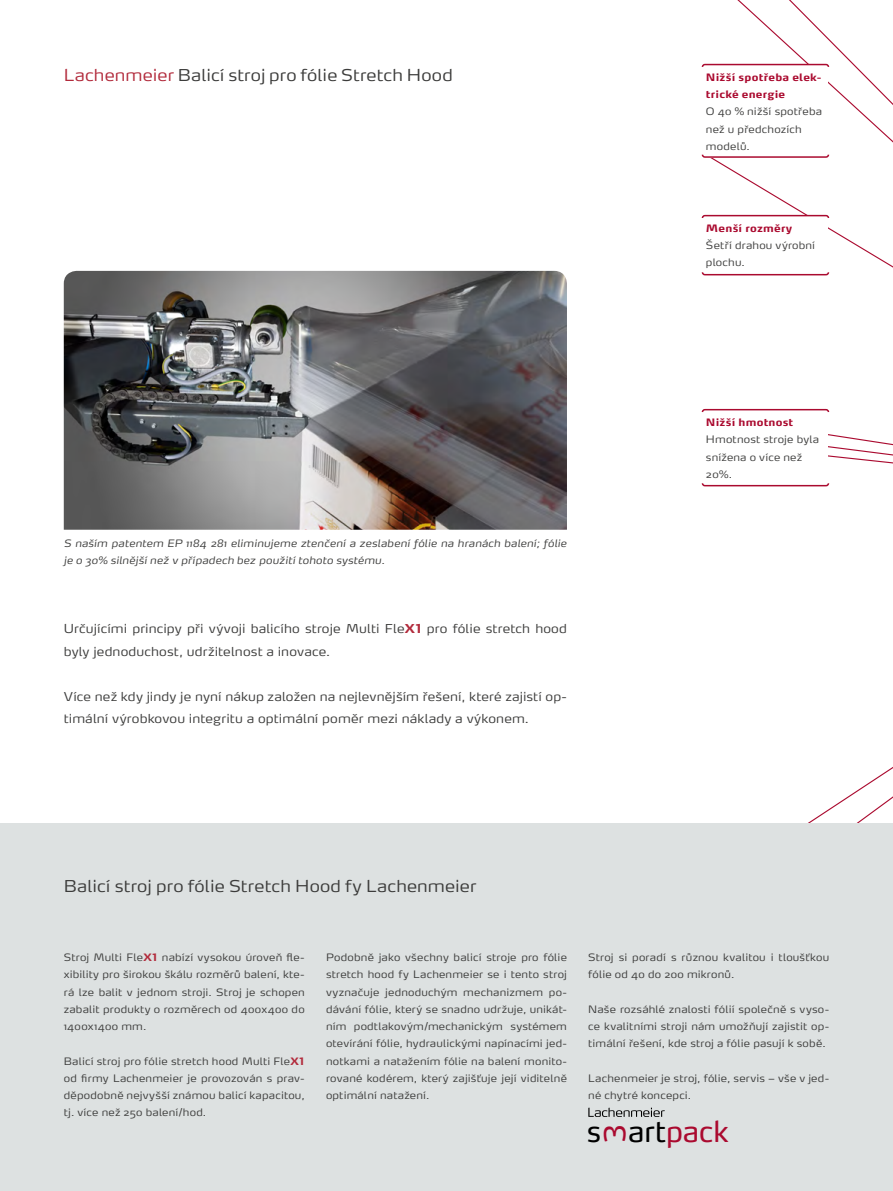
<style>
.page{position:relative;width:893px;height:1191px;background:#fff}
.page>*{position:absolute;margin:0;border:0;box-sizing:border-box;transform-origin:0 0}
.t1{font:28.8px "Max Pro";color:#aa0a2f}
.t2{font:28.8px "Max Pro";color:#000}
.t3{font:300 16.2px "Max Pro";letter-spacing:.01em;color:#3c3c3b;scale:1.11 1}
.t4{font:300 12.15px/22.5px "Max Pro";letter-spacing:.01em;color:#3c3c3b;scale:1.11 1}
.t5{font:300 10.2px/17.2px "Max Pro";letter-spacing:.02em;color:#3c3c3b;scale:1.11 1}
.t6{font:italic 300 10.2px/17.2px "Max Pro";letter-spacing:.01em;color:#3c3c3b;scale:1.11 1}
.t7{font:700 10.2px/17.2px "Max Pro";letter-spacing:.02em;color:#aa0a2f;scale:1.11 1}
.s1{color:#b22b3c}
.s2{font-weight:700;color:#b22b3c}
.s3{color:#000}
</style>
<div class="page">
<div style="left:0;top:823px;width:893px;height:368px;background:#dde1e1"></div>
<svg style="left:710px;top:0;width:183px;height:822px"></svg>
<hr style="left:892px;top:64px;width:1px;height:724px;background:#fff">
<svg style="left:588px;top:1107px;width:77px;height:10px"></svg>
<div style="left:702px;top:216px;width:126px;height:59px;background:#fff"></div>
<svg style="left:701px;top:271px;width:129px;height:5px"></svg>
<svg style="left:701px;top:214px;width:129px;height:5px"></svg>
<div style="left:702px;top:410px;width:126px;height:76px;background:#fff"></div>
<svg style="left:701px;top:482px;width:129px;height:5px"></svg>
<svg style="left:701px;top:408px;width:129px;height:5px"></svg>
<div style="left:702px;top:65px;width:126px;height:93px;background:#fff"></div>
<svg style="left:701px;top:153px;width:129px;height:5px"></svg>
<svg style="left:701px;top:63px;width:129px;height:5px"></svg>
<img style="left:64px;top:271px;width:503px;height:259px">
<h2 class="t3" style="left:64px;top:61px;width:352px"><span class="s1">Lachenmeier</span> Balicí stroj pro fólie Stretch Hood</h2>
<p class="t6" style="left:64px;top:533px;width:455px">S naším patentem EP 1184 281 eliminujeme ztenčení a zeslabení fólie na hranách balení; fólie je o 30% silnější než v případech bez použití tohoto systému.</p>
<p class="t4" style="left:64px;top:616px;width:455px">Určujícími principy při vývoji balicího stroje Multi Fle<span class="s2">X1</span> pro fólie stretch hood byly jednoduchost, udržitelnost a inovace.</p>
<p class="t4" style="left:64px;top:684px;width:455px">Více než kdy jindy je nyní nákup založen na nejlevnějším řešení, které zajistí op&shy;timální výrobkovou integritu a optimální poměr mezi náklady a výkonem.</p>
<p class="t7" style="left:706px;top:67px;width:106px">Nižší spotřeba elek&shy;trické energie</p>
<p class="t5" style="left:706px;top:102px;width:106px">O 40 % nižší spotřeba než u předchozích modelů.</p>
<p class="t7" style="left:706px;top:218px;width:79px">Menší rozměry</p>
<p class="t5" style="left:706px;top:236px;width:100px">Šetří drahou výrobní plochu.</p>
<p class="t7" style="left:706px;top:412px;width:80px">Nižší hmotnost</p>
<p class="t5" style="left:706px;top:430px;width:104px">Hmotnost stroje byla snížena o více než<br>20%.</p>
<h2 class="t3" style="left:64px;top:872px;width:373px">Balicí stroj pro fólie Stretch Hood fy Lachenmeier</h2>
<p class="t5" style="left:64px;top:947px;width:219px;text-align:justify">Stroj Multi Fle<span class="s2">X1</span> nabízí vysokou úroveň fle&shy;xibility pro širokou škálu rozměrů balení, kte&shy;rá lze balit v jednom stroji. Stroj je schopen zabalit produkty o rozměrech od 400x400 do 1400x1400 mm.</p>
<p class="t5" style="left:64px;top:1051px;width:219px;text-align:justify">Balicí stroj pro fólie stretch hood Multi Fle<span class="s2">X1 </span>od firmy Lachenmeier je provozován s prav&shy;děpodobně nejvyšší známou balicí kapacitou, tj. více než 250 balení/hod.</p>
<p class="t5" style="left:326px;top:947px;width:219px;text-align:justify">Podobně jako všechny balicí stroje pro fólie stretch hood fy Lachenmeier se i tento stroj vyznačuje jednoduchým mechanizmem po&shy;dávání fólie, který se snadno udržuje, unikát&shy;ním podtlakovým/mechanickým systémem otevírání fólie, hydraulickými napínacími jed&shy;notkami a natažením fólie na balení monito&shy;rované kodérem, který zajišťuje její viditelně optimální natažení.</p>
<p class="t5" style="left:588px;top:947px;width:219px">Stroj si poradí s různou kvalitou i tloušťkou fólie od 40 do 200 mikronů.</p>
<p class="t5" style="left:588px;top:999px;width:219px;text-align:justify">Naše rozsáhlé znalosti fólií společně s vyso&shy;ce kvalitními stroji nám umožňují zajistit op&shy;timální řešení, kde stroj a fólie pasují k sobě.</p>
<p class="t5" style="left:588px;top:1068px;width:219px">Lachenmeier je stroj, fólie, servis – vše v jed&shy;né chytré koncepci.</p>
<h1 class="t2" style="left:587px;top:1113px;width:16px">s</h1>
<h1 class="t1" style="left:596px;top:1143px;width:20px;rotate:-90deg">3</h1>
<h1 class="t1" style="left:628px;top:1113px;width:102px"><span class="s3">art</span>pack</h1>
</div>
